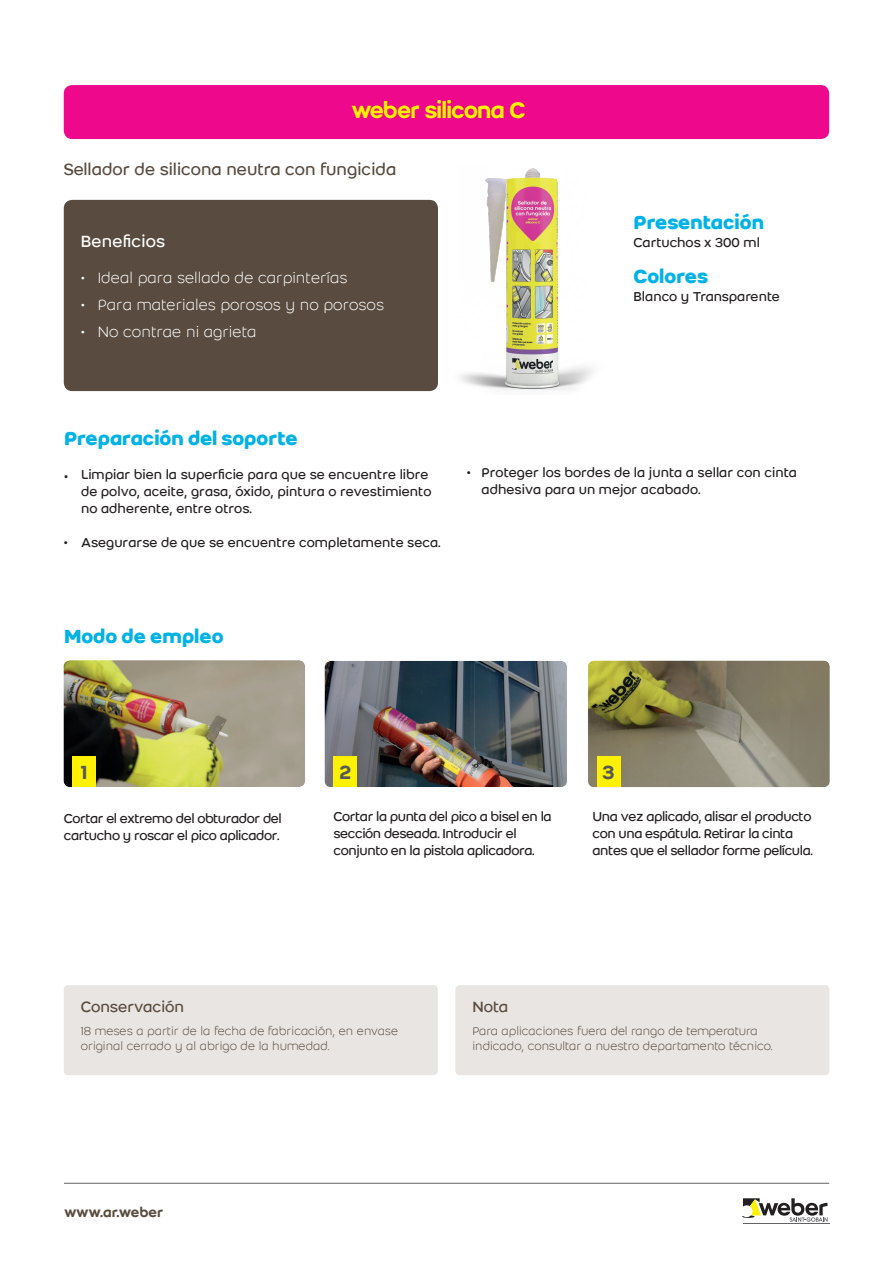
<style>
.page{position:relative;width:893px;height:1263px;background:#fff}
.page>*{position:absolute;margin:0;border:0;box-sizing:border-box;transform-origin:0 0}
.t1{font:24.75px "Weber Name";color:#fff101}
.t2{font:700 21px "Weber";color:#00b2e6}
.t3{font:500 21px "Weber";color:#57585a}
.t4{font:18px "Weber";color:#594b3f}
.t5{font:18px "Weber";letter-spacing:.01em;color:#fff}
.t6{font:300 16.5px/27px "Weber";color:#fff}
.t7{font:16.5px "Weber";color:#594b3f}
.t8{font:500 15px "Weber";color:#594b3f}
.t9{font:14.25px/17.1px "Weber";letter-spacing:-.005em;color:#231f20}
.t10{font:14.25px/17.1px "Weber";letter-spacing:-.03em;color:#231f20}
.t11{font:300 12.75px/15.3px "Weber";color:#594b3f}
</style>
<div class="page">
<img style="left:402px;top:168px;width:192px;height:224px">
<hr style="left:743px;top:1223px;width:86px;height:1px;background:#636366">
<svg style="left:742px;top:1198px;width:86px;height:24px"></svg>
<hr style="left:64px;top:1183px;width:765px;height:1px;background:#636366">
<div style="left:64px;top:200px;width:374px;height:191px;background:#594b3f;border-radius:9px"></div>
<img style="left:63px;top:660px;width:242px;height:127px">
<img style="left:324px;top:661px;width:243px;height:126px">
<img style="left:588px;top:660px;width:242px;height:128px">
<div style="left:72px;top:756px;width:24px;height:31px;background:#fff101"></div>
<div style="left:334px;top:756px;width:23px;height:31px;background:#fff101"></div>
<div style="left:597px;top:756px;width:24px;height:31px;background:#fff101"></div>
<div style="left:64px;top:985px;width:374px;height:90px;background:#e8e5e2;border-radius:4px"></div>
<div style="left:455px;top:985px;width:374px;height:90px;background:#e8e5e2;border-radius:4px"></div>
<div style="left:64px;top:85px;width:765px;height:54px;background:#ed088c;border-radius:9px"></div>
<p class="t4" style="left:64px;top:159px;width:334px">Sellador de silicona neutra con fungicida</p>
<p class="t5" style="left:81px;top:231px;width:86px">Beneficios</p>
<p class="t6" style="left:98px;top:264px;width:288px;text-indent:-17px">• Ideal para sellado de carpinterías<br>Para materiales porosos y no porosos<br>No contrae ni agrieta</p>
<p class="t6" style="left:81px;top:291px;width:6px">• •</p>
<h1 class="t1" style="left:425px;top:96px;width:101px">silicona C</h1>
<h2 class="t2" style="left:634px;top:210px;width:132px">Presentación</h2>
<p class="t9" style="left:634px;top:234px;width:128px">Cartuchos x 300 ml</p>
<h2 class="t2" style="left:634px;top:264px;width:76px">Colores</h2>
<p class="t9" style="left:634px;top:288px;width:148px">Blanco y Transparente</p>
<h2 class="t2" style="left:64px;top:426px;width:235px">Preparación del soporte</h2>
<p class="t9" style="left:81px;top:466px;width:352px;text-indent:-17px">• Limpiar bien la superficie para que se encuentre libre de polvo, aceite, grasa, óxido, pintura o revestimiento no adherente, entre otros.</p>
<p class="t9" style="left:64px;top:534px;width:378px">• Asegurarse de que se encuentre completamente seca.</p>
<p class="t9" style="left:467px;top:463px;width:6px">•</p>
<p class="t9" style="left:482px;top:464px;width:317px">Proteger los bordes de la junta a sellar con cinta adhesiva para un mejor acabado.</p>
<h2 class="t2" style="left:64px;top:624px;width:161px">Modo de empleo</h2>
<h2 class="t3" style="left:81px;top:759px;width:8px">1</h2>
<h2 class="t3" style="left:339px;top:759px;width:14px">2</h2>
<h2 class="t3" style="left:602px;top:759px;width:14px">3</h2>
<p class="t10" style="left:64px;top:810px;width:220px">Cortar el extremo del obturador del cartucho y roscar el pico aplicador.</p>
<p class="t10" style="left:334px;top:807px;width:220px">Cortar la punta del pico a bisel en la sección deseada. Introducir el conjunto en la pistola aplicadora.</p>
<p class="t10" style="left:593px;top:807px;width:222px">Una vez aplicado, alisar el producto con una espátula. Retirar la cinta antes que el sellador forme película.</p>
<p class="t7" style="left:81px;top:997px;width:105px">Conservación</p>
<p class="t7" style="left:472px;top:997px;width:37px">Nota</p>
<p class="t11" style="left:81px;top:1023px;width:319px">18 meses a partir de la fecha de fabricación, en envase original cerrado y al abrigo de la humedad.</p>
<p class="t11" style="left:472px;top:1023px;width:302px">Para aplicaciones fuera del rango de temperatura indicado, consultar a nuestro departamento técnico.</p>
<p class="t8" style="left:64px;top:1203px;width:101px">www.ar.weber</p>
</div>
